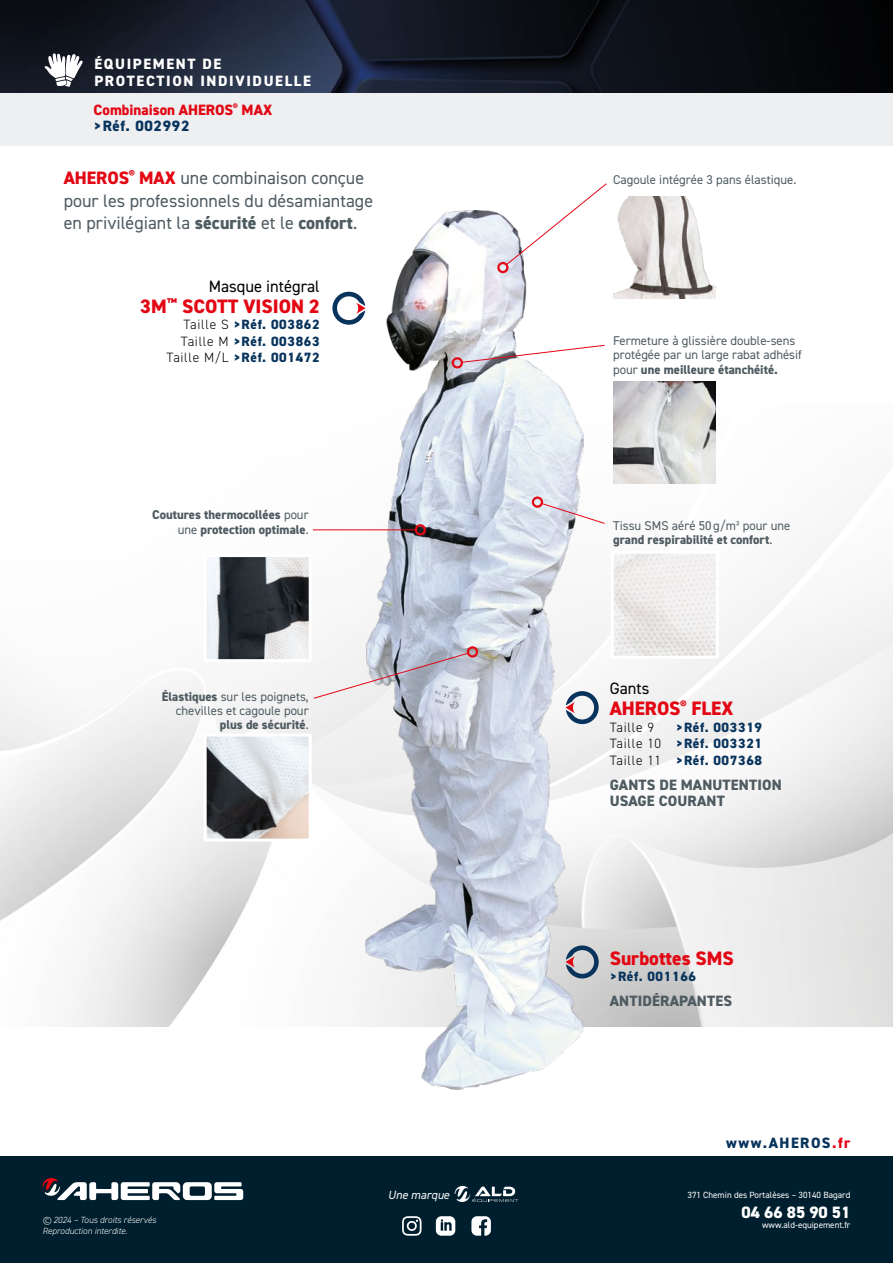
<style>
.page{position:relative;width:893px;height:1263px;background:#fff}
.page>*{position:absolute;margin:0;border:0;box-sizing:border-box;transform-origin:0 0}
.t1{font:800 19.5px "DIN2014";color:#e30613}
.t2{font:18px/22.5px "DIN2014";color:#4e5b61}
.t3{font:16.5px "DIN2014";color:#000}
.t4{font:800 16.5px "DIN2014";color:#fff}
.t5{font:800 15px/16.5px "DIN2014";letter-spacing:.01em;color:#4e5b61}
.t6{font:800 15px/18px "DIN2014";letter-spacing:.11em;color:#fff}
.t7{font:800 15px/16.5px "DIN2014";color:#e30613}
.t8{font:800 15px "DIN2014";letter-spacing:.1em;color:#08335c}
.t9{font:800 13.5px/16.5px "DIN2014";letter-spacing:.05em;color:#08335c;text-align:justify}
.t10{font:300 13.5px "DIN2014";letter-spacing:.05em;color:#000}
.t11{font:12.75px/14.2px "DIN2014";color:#4e5b61;text-align:right}
.t12{font:800 12.75px/14.2px "DIN2014";color:#4e5b61;text-align:right}
.t13{font:italic 12px "DIN2014";color:#fff}
.t14{font:9px "DIN2014";color:#fff}
.t15{font:italic 300 9px/10.8px "DIN2014";color:#fff}
.s1{color:#08335c}
.s2{font-weight:800;color:#e30613}
.s3{font-weight:800}
.s4{font-weight:300;color:#000}
.s5{font-weight:400}
.s6{color:#e30613}
</style>
<div class="page">
<div style="left:0;top:1157px;width:893px;height:106px;background:#001f2e"></div>
<svg style="left:43px;top:1178px;width:200px;height:22px"></svg>
<svg style="left:455px;top:1186px;width:63px;height:16px"></svg>
<svg style="left:402px;top:1216px;width:19px;height:20px"></svg>
<svg style="left:436px;top:1216px;width:19px;height:20px"></svg>
<svg style="left:471px;top:1216px;width:20px;height:20px"></svg>
<img style="left:0;top:403px;width:893px;height:624px">
<img style="left:0;top:0;width:893px;height:94px">
<div style="left:0;top:94px;width:893px;height:52px;background:#edeff1"></div>
<svg style="left:45px;top:53px;width:38px;height:34px"></svg>
<img style="left:366px;top:210px;width:218px;height:880px">
<hr style="left:313px;top:529px;width:103px;height:1px;background:#e30613">
<div style="left:415px;top:524px;width:11px;height:11px;border:2px solid #e30613;border-radius:50%"></div>
<svg style="left:505px;top:183px;width:102px;height:83px"></svg>
<div style="left:497px;top:262px;width:11px;height:11px;border:2px solid #e30613;border-radius:50%"></div>
<svg style="left:461px;top:344px;width:144px;height:19px"></svg>
<div style="left:452px;top:357px;width:11px;height:11px;border:2px solid #e30613;border-radius:50%"></div>
<svg style="left:541px;top:502px;width:64px;height:22px"></svg>
<div style="left:532px;top:496px;width:11px;height:12px;border:2px solid #e30613;border-radius:50%"></div>
<div style="left:467px;top:646px;width:11px;height:11px;border:2px solid #e30613;border-radius:50%"></div>
<svg style="left:202px;top:553px;width:267px;height:146px"></svg>
<img style="left:614px;top:382px;width:102px;height:102px">
<img style="left:614px;top:196px;width:102px;height:102px">
<svg style="left:609px;top:549px;width:111px;height:111px"></svg>
<svg style="left:202px;top:732px;width:111px;height:111px"></svg>
<svg style="left:332px;top:292px;width:34px;height:33px"></svg>
<svg style="left:566px;top:691px;width:33px;height:33px"></svg>
<svg style="left:566px;top:945px;width:33px;height:33px"></svg>
<p class="t6" style="left:94px;top:54px;width:218px">ÉQUIPEMENT DE<br>PROTECTION INDIVIDUELLE</p>
<p class="t7" style="left:94px;top:101px;width:180px">Combinaison AHEROS<sup>®</sup> MAX <span class="s1">&gt;Réf. 002992</span></p>
<h2 class="t2" style="left:64px;top:166px;width:311px"><span class="s2">AHEROS</span><sup>®</sup> <span class="s2">MAX</span> une combinaison conçue pour les professionnels du désamiantage en privilégiant la <span class="s3">sécurité</span> et le <span class="s3">confort</span>.</h2>
<p class="t3" style="left:209px;top:276px;width:113px">Masque intégral</p>
<h1 class="t1" style="left:140px;top:293px;width:181px">3M<sup>™</sup> SCOTT VISION 2</h1>
<p class="t9" style="left:167px;top:316px;width:155px;text-align:right"><span class="s4">Taille S</span> &gt;Réf. 003862<br><span class="s4">Taille M</span> &gt;Réf. 003863<br><span class="s4">Taille M/L</span> &gt;Réf. 001472</p>
<p class="t12" style="left:152px;top:508px;width:158px">Coutures thermocollées <span class="s5">pour une</span> protection optimale<span class="s5">.</span></p>
<p class="t11" style="left:162px;top:689px;width:148px"><span class="s3">Élastiques</span> sur les poignets, chevilles et cagoule pour <span class="s3">plus de sécurité</span>.</p>
<p class="t15" style="left:43px;top:1215px;width:115px">© 2024 – Tous droits réservés<br>Reproduction interdite.</p>
<p class="t13" style="left:388px;top:1187px;width:63px">Une marque</p>
<p class="t11" style="left:613px;top:173px;width:185px">Cagoule intégrée 3 pans élastique.</p>
<p class="t11" style="left:613px;top:333px;width:190px;text-align:left">Fermeture à glissière double-sens protégée par un large rabat adhésif pour <span class="s3">une meilleure étanchéité.</span></p>
<p class="t12" style="left:613px;top:518px;width:179px;text-align:left"><span class="s5">Tissu SMS aéré 50g/m² pour une </span>grand respirabilité et confort<span class="s5">.</span></p>
<p class="t3" style="left:610px;top:678px;width:41px">Gants</p>
<h1 class="t1" style="left:610px;top:695px;width:125px">AHEROS<sup>®</sup> FLEX</h1>
<p class="t10" style="left:610px;top:719px;width:46px">Taille 9</p>
<p class="t9" style="left:610px;top:719px;width:154px;text-indent:66px">&gt;Réf. 003319<br><span class="s4">Taille 10</span> &gt;Réf. 003321<br><span class="s4">Taille 11</span> &gt;Réf. 007368</p>
<p class="t5" style="left:610px;top:776px;width:173px">GANTS DE MANUTENTION<br>USAGE COURANT</p>
<h1 class="t1" style="left:610px;top:945px;width:125px">Surbottes SMS</h1>
<p class="t9" style="left:610px;top:968px;width:88px">&gt;Réf. 001166</p>
<p class="t5" style="left:610px;top:993px;width:124px">ANTIDÉRAPANTES</p>
<p class="t8" style="left:726px;top:1132px;width:126px">www.AHEROS<span class="s6">.fr</span></p>
<p class="t14" style="left:687px;top:1189px;width:164px">371 Chemin des Portalèses – 30140 Bagard</p>
<p class="t4" style="left:741px;top:1201px;width:110px">04 66 85 90 51</p>
<p class="t14" style="left:762px;top:1219px;width:90px">www.ald-equipement.fr</p>
</div>
